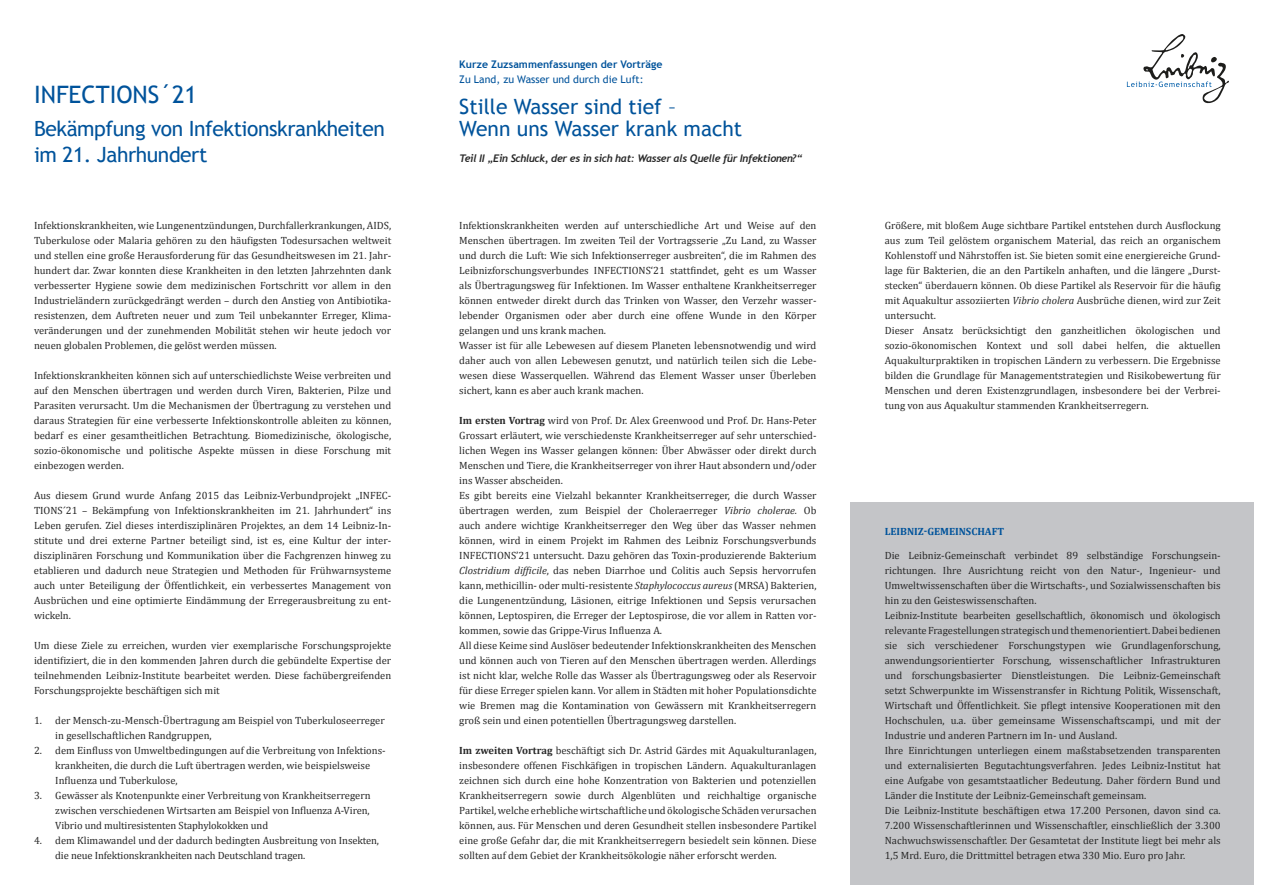
<style>
.page{position:relative;width:1263px;height:893px;background:#fff}
.page>*{position:absolute;margin:0;border:0;box-sizing:border-box;transform-origin:0 0}
.t1{font:24px "Trebuchet MS";color:#00539b}
.t2{font:21px/25.2px "Trebuchet MS";letter-spacing:-.02em;color:#00539b}
.t3{font:21px/22.5px "Trebuchet MS";color:#00539b}
.t4{font:10.5px/15px "Cambria";color:#282828}
.t5{font:italic 700 10.5px "Trebuchet";letter-spacing:-.03em;color:#282828}
.t6{font:700 10.5px "Trebuchet MS";color:#00539b}
.t7{font:10.5px "Trebuchet MS";color:#00539b}
.t8{font:700 10.5px "Cambria";color:#00539b}
.s1{font-weight:700}
.s2{font-style:italic}
</style>
<div class="page">
<div style="left:850px;top:502px;width:404px;height:382px;background:#c4c5c8"></div>
<svg style="left:1127px;top:34px;width:102px;height:69px"></svg>
<h1 class="t1" style="left:34px;top:80px;width:165px">INFECTIONS´21</h1>
<h2 class="t2" style="left:34px;top:117px;width:352px">Bekämpfung von Infektionskrankheiten im 21. Jahrhundert</h2>
<p class="t4" style="left:34px;top:218px;width:359px;text-align:justify">Infektionskrankheiten, wie Lungenentzündungen, Durchfallerkrankungen, AIDS, Tuberkulose oder Malaria gehören zu den häufigsten Todesursachen weltweit und stellen eine große Herausforderung für das Gesundheitswesen im 21. Jahr&shy;hundert dar. Zwar konnten diese Krankheiten in den letzten Jahrzehnten dank verbesserter Hygiene sowie dem medizinischen Fortschritt vor allem in den Industrieländern zurückgedrängt werden – durch den Anstieg von Antibiotika&shy;resistenzen, dem Auftreten neuer und zum Teil unbekannter Erreger, Klima&shy;veränderungen und der zunehmenden Mobilität stehen wir heute jedoch vor neuen globalen Problemen, die gelöst werden müssen.</p>
<p class="t4" style="left:34px;top:368px;width:359px;text-align:justify">Infektionskrankheiten können sich auf unterschiedlichste Weise verbreiten und auf den Menschen übertragen und werden durch Viren, Bakterien, Pilze und Parasiten verursacht. Um die Mechanismen der Übertragung zu verstehen und daraus Strategien für eine verbesserte Infektionskontrolle ableiten zu können, bedarf es einer gesamtheitlichen Betrachtung. Biomedizinische, ökologische, sozio-ökonomische und politische Aspekte müssen in diese Forschung mit einbezogen werden.</p>
<p class="t4" style="left:34px;top:488px;width:359px;text-align:justify">Aus diesem Grund wurde Anfang 2015 das Leibniz-Verbundprojekt „INFEC-TIONS´21 – Bekämpfung von Infektionskrankheiten im 21. Jahrhundert“ ins Leben gerufen. Ziel dieses interdisziplinären Projektes, an dem 14 Leibniz-In&shy;stitute und drei externe Partner beteiligt sind, ist es, eine Kultur der inter&shy;disziplinären Forschung und Kommunikation über die Fachgrenzen hinweg zu etablieren und dadurch neue Strategien und Methoden für Frühwarnsysteme auch unter Beteiligung der Öffentlichkeit, ein verbessertes Management von Ausbrüchen und eine optimierte Eindämmung der Erregerausbreitung zu ent&shy;wickeln.</p>
<p class="t4" style="left:34px;top:638px;width:359px;text-align:justify">Um diese Ziele zu erreichen, wurden vier exemplarische Forschungsprojekte identifiziert, die in den kommenden Jahren durch die gebündelte Expertise der teilnehmenden Leibniz-Institute bearbeitet werden. Diese fachübergreifenden Forschungsprojekte beschäftigen sich mit</p>
<p class="t4" style="left:55px;top:713px;width:331px;text-indent:-21px">1. der Mensch-zu-Mensch-Übertragung am Beispiel von Tuberkuloseerreger in gesellschaftlichen Randgruppen,</p>
<p class="t4" style="left:55px;top:743px;width:332px;text-indent:-21px">2. dem Einfluss von Umweltbedingungen auf die Verbreitung von Infektions&shy;krankheiten, die durch die Luft übertragen werden, wie beispielsweise<br>Influenza und Tuberkulose,</p>
<p class="t4" style="left:55px;top:788px;width:317px;text-align:justify;text-indent:-21px">3. Gewässer als Knotenpunkte einer Verbreitung von Krankheitserregern zwischen verschiedenen Wirtsarten am Beispiel von Influenza A-Viren, Vibrio und multiresistenten Staphylokokken und</p>
<p class="t4" style="left:55px;top:833px;width:325px;text-indent:-21px">4. dem Klimawandel und der dadurch bedingten Ausbreitung von Insekten, die neue Infektionskrankheiten nach Deutschland tragen.</p>
<p class="t6" style="left:459px;top:58px;width:205px">Kurze Zuzsammenfassungen der Vorträge</p>
<p class="t7" style="left:459px;top:73px;width:186px">Zu Land, zu Wasser und durch die Luft:</p>
<h2 class="t3" style="left:459px;top:95px;width:284px">Stille Wasser sind tief –<br>Wenn uns Wasser krank macht</h2>
<p class="t5" style="left:459px;top:151px;width:345px">Teil II „Ein Schluck, der es in sich hat: Wasser als Quelle für Infektionen?“</p>
<p class="t4" style="left:459px;top:218px;width:359px">Infektionskrankheiten werden auf unterschiedliche Art und Weise auf den Menschen übertragen. Im zweiten Teil der Vortragsserie „Zu Land, zu Wasser und durch die Luft: Wie sich Infektionserreger ausbreiten“, die im Rahmen des Leibnizforschungsverbundes INFECTIONS‘21 stattfindet, geht es um Wasser als Übertragungsweg für Infektionen. Im Wasser enthaltene Krankheitserreger können entweder direkt durch das Trinken von Wasser, den Verzehr wasser&shy;lebender Organismen oder aber durch eine offene Wunde in den Körper gelangen und uns krank machen.<br>Wasser ist für alle Lebewesen auf diesem Planeten lebensnotwendig und wird daher auch von allen Lebewesen genutzt, und natürlich teilen sich die Lebe&shy;wesen diese Wasserquellen. Während das Element Wasser unser Überleben sichert, kann es aber auch krank machen.</p>
<p class="t4" style="left:459px;top:413px;width:359px"><span class="s1">Im ersten Vortrag</span> wird von Prof. Dr. Alex Greenwood und Prof. Dr. Hans-Peter Grossart erläutert, wie verschiedenste Krankheitserreger auf sehr unterschied&shy;lichen Wegen ins Wasser gelangen können: Über Abwässer oder direkt durch Menschen und Tiere, die Krankheitserreger von ihrer Haut absondern und/oder ins Wasser abscheiden.<br>Es gibt bereits eine Vielzahl bekannter Krankheitserreger, die durch Wasser übertragen werden, zum Beispiel der Choleraerreger <span class="s2">Vibrio cholerae.</span> Ob auch andere wichtige Krankheitserreger den Weg über das Wasser nehmen können, wird in einem Projekt im Rahmen des Leibniz Forschungsverbunds INFECTIONS’21 untersucht. Dazu gehören das Toxin-produzierende Bakterium <span class="s2">Clostridium difficile</span>, das neben Diarrhoe und Colitis auch Sepsis hervorrufen kann, methicillin- oder multi-resistente <span class="s2">Staphylococcus aureus</span> (MRSA) Bakterien, die Lungenentzündung, Läsionen, eitrige Infektionen und Sepsis verursachen können, Leptospiren, die Erreger der Leptospirose, die vor allem in Ratten vor&shy;kommen, sowie das Grippe-Virus Influenza A.<br>All diese Keime sind Auslöser bedeutender Infektionskrankheiten des Menschen und können auch von Tieren auf den Menschen übertragen werden. Allerdings ist nicht klar, welche Rolle das Wasser als Übertragungsweg oder als Reservoir für diese Erreger spielen kann. Vor allem in Städten mit hoher Populationsdichte wie Bremen mag die Kontamination von Gewässern mit Krankheitserregern groß sein und einen potentiellen Übertragungsweg darstellen.</p>
<p class="t4" style="left:459px;top:743px;width:359px;text-align:justify"><span class="s1">Im zweiten Vortrag</span> beschäftigt sich Dr. Astrid Gärdes mit Aquakulturanlagen, insbesondere offenen Fischkäfigen in tropischen Ländern. Aquakulturanlagen zeichnen sich durch eine hohe Konzentration von Bakterien und potenziellen Krankheitserregern sowie durch Algenblüten und reichhaltige organische Partikel, welche erhebliche wirtschaftliche und ökologische Schäden verursachen können, aus. Für Menschen und deren Gesundheit stellen insbesondere Partikel eine große Gefahr dar, die mit Krankheitserregern besiedelt sein können. Diese sollten auf dem Gebiet der Krankheitsökologie näher erforscht werden.</p>
<p class="t4" style="left:885px;top:218px;width:337px">Größere, mit bloßem Auge sichtbare Partikel entstehen durch Ausflockung aus zum Teil gelöstem organischem Material, das reich an organischem Kohlenstoff und Nährstoffen ist. Sie bieten somit eine energiereiche Grund&shy;lage für Bakterien, die an den Partikeln anhaften, und die längere „Durst&shy;stecken“ überdauern können. Ob diese Partikel als Reservoir für die häufig mit Aquakultur assoziierten <span class="s2">Vibrio cholera</span> Ausbrüche dienen, wird zur Zeit untersucht.<br>Dieser Ansatz berücksichtigt den ganzheitlichen ökologischen und sozio-ökonomischen Kontext und soll dabei helfen, die aktuellen Aquakulturpraktiken in tropischen Ländern zu verbessern. Die Ergebnisse bilden die Grundlage für Managementstrategien und Risikobewertung für Menschen und deren Existenzgrundlagen, insbesondere bei der Verbrei&shy;tung von aus Aquakultur stammenden Krankheitserregern.</p>
<p class="t8" style="left:885px;top:524px;width:121px">Leibniz-Gemeinschaft</p>
<p class="t4" style="left:885px;top:548px;width:337px">Die Leibniz-Gemeinschaft verbindet 89 selbständige Forschungsein&shy;richtungen. Ihre Ausrichtung reicht von den Natur-, Ingenieur- und Umweltwissenschaften über die Wirtschafts-, und Sozialwissenschaften bis hin zu den Geisteswissenschaften.<br>Leibniz-Institute bearbeiten gesellschaftlich, ökonomisch und ökologisch relevante Fragestellungen strategisch und themenorientiert. Dabei bedienen sie sich verschiedener Forschungstypen wie Grundlagenforschung, anwendungsorientierter Forschung, wissenschaftlicher Infrastrukturen und forschungsbasierter Dienstleistungen. Die Leibniz-Gemeinschaft setzt Schwerpunkte im Wissenstransfer in Richtung Politik, Wissenschaft, Wirtschaft und Öffentlichkeit. Sie pflegt intensive Kooperationen mit den Hochschulen, u.a. über gemeinsame Wissenschaftscampi, und mit der Industrie und anderen Partnern im In- und Ausland.<br>Ihre Einrichtungen unterliegen einem maßstabsetzenden transparenten und externalisierten Begutachtungsverfahren. Jedes Leibniz-Institut hat eine Aufgabe von gesamtstaatlicher Bedeutung. Daher fördern Bund und Länder die Institute der Leibniz-Gemeinschaft gemeinsam.<br>Die Leibniz-Institute beschäftigen etwa 17.200 Personen, davon sind ca.<br>7.200 Wissenschaftlerinnen und Wissenschaftler, einschließlich der 3.300<br>Nachwuchswissenschaftler. Der Gesamtetat der Institute liegt bei mehr als 1,5 Mrd. Euro, die Drittmittel betragen etwa 330 Mio. Euro pro Jahr.</p>
</div>
